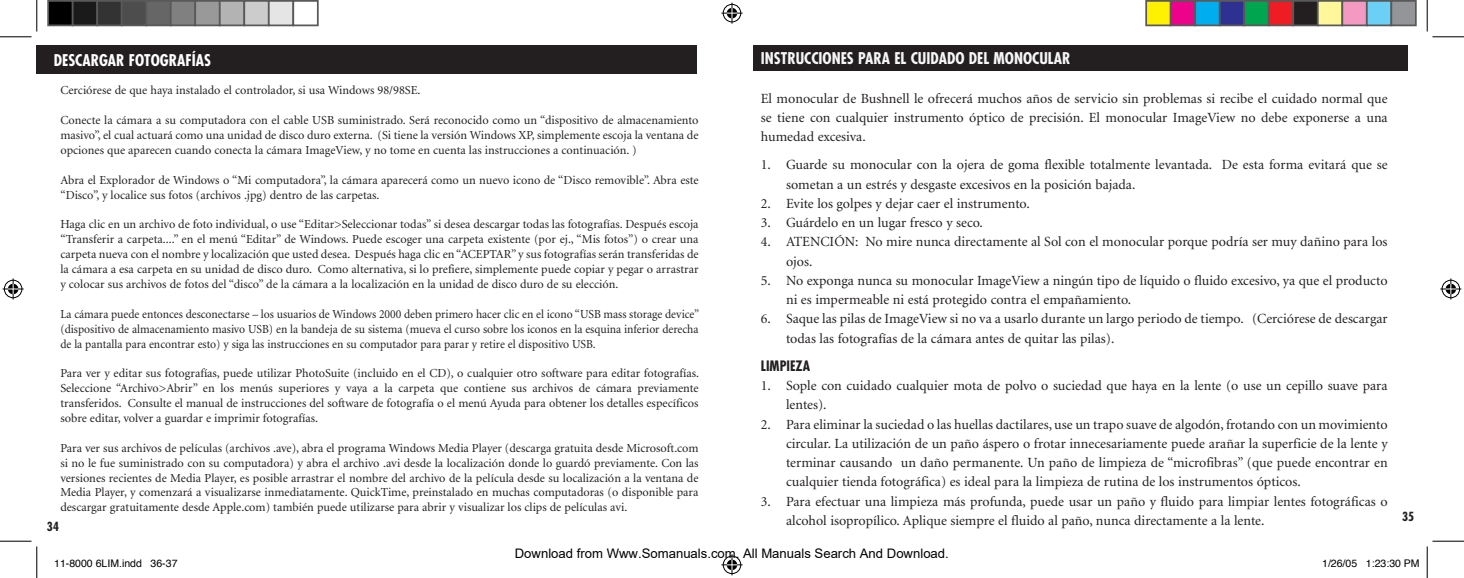
<style>
.page{position:relative;width:1464px;height:578px;background:#fff}
.page>*{position:absolute;margin:0;border:0;box-sizing:border-box;transform-origin:0 0}
.t1{font:700 condensed 15.75px "Futura";color:#f7f7f8}
.t2{font:700 condensed 15.75px "Futura";color:#fff}
.t3{font:14px/19.2px "Minion";color:#231f20}
.t4{font:700 condensed 14px "Futura";color:#231f20}
.t5{font:13.12px "Arial";color:#000}
.t6{font:12.25px/14.9px "Minion";color:#231f20;text-align:justify}
.t7{font:12.25px/14.9px "Minion";color:#231f20;text-align:justify;scale:.95 1}
.t8{font:700 condensed 12.25px "Futura";color:#231f20}
.t9{font:10.5px "Helvetica";color:#000}
</style>
<div class="page">
<div style="left:753px;top:45px;width:654px;height:26px;background:#231f20"></div>
<div style="left:37px;top:46px;width:660px;height:28px;background:#231f20"></div>
<hr style="left:0;top:36px;width:32px;height:1px;background:#000">
<hr style="left:1432px;top:36px;width:31px;height:1px;background:#000">
<hr style="left:0;top:540px;width:32px;height:1px;background:#000">
<hr style="left:1432px;top:540px;width:31px;height:1px;background:#000">
<hr style="left:36px;top:0;width:1px;height:32px;background:#000">
<hr style="left:36px;top:546px;width:1px;height:32px;background:#000">
<hr style="left:1426px;top:0;width:1px;height:32px;background:#000">
<hr style="left:1426px;top:546px;width:1px;height:32px;background:#000">
<svg style="left:721px;top:3px;width:21px;height:21px"></svg>
<svg style="left:721px;top:554px;width:21px;height:21px"></svg>
<svg style="left:3px;top:278px;width:21px;height:21px"></svg>
<svg style="left:1440px;top:278px;width:20px;height:21px"></svg>
<div style="left:48px;top:1px;width:25px;height:24px;background:#000"></div>
<div style="left:47px;top:0;width:27px;height:26px;border:2px solid #595959"></div>
<div style="left:73px;top:1px;width:24px;height:24px;background:#1a1a1a"></div>
<div style="left:72px;top:0;width:26px;height:26px;border:2px solid #595959"></div>
<div style="left:97px;top:1px;width:25px;height:24px;background:#333"></div>
<div style="left:96px;top:0;width:26px;height:26px;border:2px solid #595959"></div>
<div style="left:122px;top:1px;width:24px;height:24px;background:#4d4d4d"></div>
<div style="left:121px;top:0;width:26px;height:26px;border:2px solid #595959"></div>
<div style="left:146px;top:1px;width:25px;height:24px;background:#666"></div>
<div style="left:145px;top:0;width:27px;height:26px;border:2px solid #595959"></div>
<div style="left:171px;top:1px;width:24px;height:24px;background:#808080"></div>
<div style="left:170px;top:0;width:26px;height:26px;border:2px solid #595959"></div>
<div style="left:195px;top:1px;width:25px;height:24px;background:#999"></div>
<div style="left:194px;top:0;width:26px;height:26px;border:2px solid #595959"></div>
<div style="left:220px;top:1px;width:24px;height:24px;background:#b3b3b3"></div>
<div style="left:219px;top:0;width:26px;height:26px;border:2px solid #595959"></div>
<div style="left:244px;top:1px;width:25px;height:24px;background:#ccc"></div>
<div style="left:243px;top:0;width:27px;height:26px;border:2px solid #595959"></div>
<div style="left:269px;top:1px;width:24px;height:24px;background:#e5e5e5"></div>
<div style="left:268px;top:0;width:26px;height:26px;border:2px solid #595959"></div>
<div style="left:292px;top:0;width:26px;height:26px;border:2px solid #595959"></div>
<div style="left:1145px;top:1px;width:25px;height:24px;background:#fff101"></div>
<div style="left:1145px;top:0;width:26px;height:26px;border:2px solid #595959"></div>
<div style="left:1170px;top:1px;width:24px;height:24px;background:#ed028c"></div>
<div style="left:1169px;top:0;width:26px;height:26px;border:2px solid #595959"></div>
<div style="left:1194px;top:1px;width:25px;height:24px;background:#00aeef"></div>
<div style="left:1194px;top:0;width:26px;height:26px;border:2px solid #595959"></div>
<div style="left:1219px;top:1px;width:24px;height:24px;background:#2e3092"></div>
<div style="left:1218px;top:0;width:26px;height:26px;border:2px solid #595959"></div>
<div style="left:1243px;top:1px;width:25px;height:24px;background:#00a54f"></div>
<div style="left:1243px;top:0;width:26px;height:26px;border:2px solid #595959"></div>
<div style="left:1268px;top:1px;width:24px;height:24px;background:#ee1d23"></div>
<div style="left:1267px;top:0;width:26px;height:26px;border:2px solid #595959"></div>
<div style="left:1292px;top:1px;width:25px;height:24px;background:#231f20"></div>
<div style="left:1292px;top:0;width:26px;height:26px;border:2px solid #595959"></div>
<div style="left:1317px;top:1px;width:24px;height:24px;background:#fff79a"></div>
<div style="left:1316px;top:0;width:26px;height:26px;border:2px solid #595959"></div>
<div style="left:1341px;top:1px;width:25px;height:24px;background:#f499c2"></div>
<div style="left:1341px;top:0;width:26px;height:26px;border:2px solid #595959"></div>
<div style="left:1366px;top:1px;width:24px;height:24px;background:#6bcff6"></div>
<div style="left:1365px;top:0;width:26px;height:26px;border:2px solid #595959"></div>
<div style="left:1390px;top:1px;width:25px;height:24px;background:#939598"></div>
<div style="left:1390px;top:0;width:26px;height:26px;border:2px solid #595959"></div>
<p class="t2" style="left:54px;top:51px;width:159px">DESCARGAR FOTOGRAFÍAS</p>
<p class="t6" style="left:60px;top:83px;width:361px">Cerciórese de que haya instalado el controlador, si usa Windows 98/98SE.</p>
<p class="t6" style="left:60px;top:113px;width:639px">Conecte la cámara a su computadora con el cable USB suministrado. Será reconocido como un “dispositivo de almacenamiento masivo”, el cual actuará como una unidad de disco duro externa. (Si tiene la versión Windows XP, simplemente escoja la ventana de opciones que aparecen cuando conecta la cámara ImageView, y no tome en cuenta las instrucciones a continuación. )</p>
<p class="t6" style="left:60px;top:173px;width:639px">Abra el Explorador de Windows o “Mi computadora”, la cámara aparecerá como un nuevo icono de “Disco removible”. Abra este “Disco”, y localice sus fotos (archivos .jpg) dentro de las carpetas.</p>
<p class="t6" style="left:60px;top:217px;width:639px">Haga clic en un archivo de foto individual, o use “Editar&gt;Seleccionar todas” si desea descargar todas las fotografías. Después escoja “Transferir a carpeta....” en el menú “Editar” de Windows. Puede escoger una carpeta existente (por ej., “Mis fotos”) o crear una carpeta nueva con el nombre y localización que usted desea. Después haga clic en “ACEPTAR” y sus fotografías serán transferidas de la cámara a esa carpeta en su unidad de disco duro. Como alternativa, si lo prefiere, simplemente puede copiar y pegar o arrastrar y colocar sus archivos de fotos del “disco” de la cámara a la localización en la unidad de disco duro de su elección.</p>
<p class="t7" style="left:60px;top:307px;width:674px">La cámara puede entonces desconectarse – los usuarios de Windows 2000 deben primero hacer clic en el icono “USB mass storage device” (dispositivo de almacenamiento masivo USB) en la bandeja de su sistema (mueva el curso sobre los iconos en la esquina inferior derecha de la pantalla para encontrar esto) y siga las instrucciones en su computador para parar y retire el dispositivo USB.</p>
<p class="t6" style="left:60px;top:366px;width:640px">Para ver y editar sus fotografías, puede utilizar PhotoSuite (incluido en el CD), o cualquier otro software para editar fotografías.<br>Seleccione “Archivo&gt;Abrir” en los menús superiores y vaya a la carpeta que contiene sus archivos de cámara previamente transferidos. Consulte el manual de instrucciones del software de fotografía o el menú Ayuda para obtener los detalles específicos sobre editar, volver a guardar e imprimir fotografías.</p>
<p class="t6" style="left:60px;top:440px;width:639px">Para ver sus archivos de películas (archivos .ave), abra el programa Windows Media Player (descarga gratuita desde Microsoft.com si no le fue suministrado con su computadora) y abra el archivo .avi desde la localización donde lo guardó previamente. Con las versiones recientes de Media Player, es posible arrastrar el nombre del archivo de la película desde su localización a la ventana de Media Player, y comenzará a visualizarse inmediatamente. QuickTime, preinstalado en muchas computadoras (o disponible para descargar gratuitamente desde Apple.com) también puede utilizarse para abrir y visualizar los clips de películas avi.</p>
<p class="t8" style="left:47px;top:519px;width:14px">34</p>
<p class="t1" style="left:760px;top:49px;width:311px">INSTRUCCIONES PARA EL CUIDADO DEL MONOCULAR</p>
<p class="t3" style="left:760px;top:89px;width:628px;text-align:justify">El monocular de Bushnell le ofrecerá muchos años de servicio sin problemas si recibe el cuidado normal que se tiene con cualquier instrumento óptico de precisión. El monocular ImageView no debe exponerse a una humedad excesiva.</p>
<p class="t3" style="left:786px;top:156px;width:603px;text-indent:-25px">1. Guarde su monocular con la ojera de goma flexible totalmente levantada. De esta forma evitará que se sometan a un estrés y desgaste excesivos en la posición bajada.</p>
<p class="t3" style="left:760px;top:194px;width:270px">2. Evite los golpes y dejar caer el instrumento.</p>
<p class="t3" style="left:760px;top:213px;width:223px">3. Guárdelo en un lugar fresco y seco.</p>
<p class="t3" style="left:786px;top:233px;width:603px;text-indent:-25px">4. ATENCIÓN: No mire nunca directamente al Sol con el monocular porque podría ser muy dañino para los ojos.</p>
<p class="t3" style="left:786px;top:271px;width:603px;text-indent:-25px">5. No exponga nunca su monocular ImageView a ningún tipo de líquido o fluido excesivo, ya que el producto ni es impermeable ni está protegido contra el empañamiento.</p>
<p class="t3" style="left:786px;top:310px;width:603px;text-indent:-25px">6. Saque las pilas de ImageView si no va a usarlo durante un largo periodo de tiempo. (Cerciórese de descargar todas las fotografías de la cámara antes de quitar las pilas).</p>
<p class="t4" style="left:760px;top:357px;width:51px">LIMPIEZA</p>
<p class="t3" style="left:786px;top:376px;width:603px;text-indent:-25px">1. Sople con cuidado cualquier mota de polvo o suciedad que haya en la lente (o use un cepillo suave para lentes).</p>
<p class="t3" style="left:786px;top:415px;width:603px;text-align:justify;text-indent:-25px">2. Para eliminar la suciedad o las huellas dactilares, use un trapo suave de algodón, frotando con un movimiento circular. La utilización de un paño áspero o frotar innecesariamente puede arañar la superficie de la lente y terminar causando un daño permanente. Un paño de limpieza de “microfibras” (que puede encontrar en cualquier tienda fotográfica) es ideal para la limpieza de rutina de los instrumentos ópticos.</p>
<p class="t3" style="left:786px;top:492px;width:603px;text-indent:-25px">3. Para efectuar una limpieza más profunda, puede usar un paño y fluido para limpiar lentes fotográficas o alcohol isopropílico. Aplique siempre el fluido al paño, nunca directamente a la lente.</p>
<p class="t8" style="left:1401px;top:509px;width:14px">35</p>
<p class="t5" style="left:515px;top:545px;width:435px">Download from Www.Somanuals.com. All Manuals Search And Download.</p>
<p class="t9" style="left:54px;top:556px;width:125px">11-8000 6LIM.indd 36-37</p>
<p class="t9" style="left:1321px;top:556px;width:99px">1/26/05 1:23:30 PM</p>
</div>
